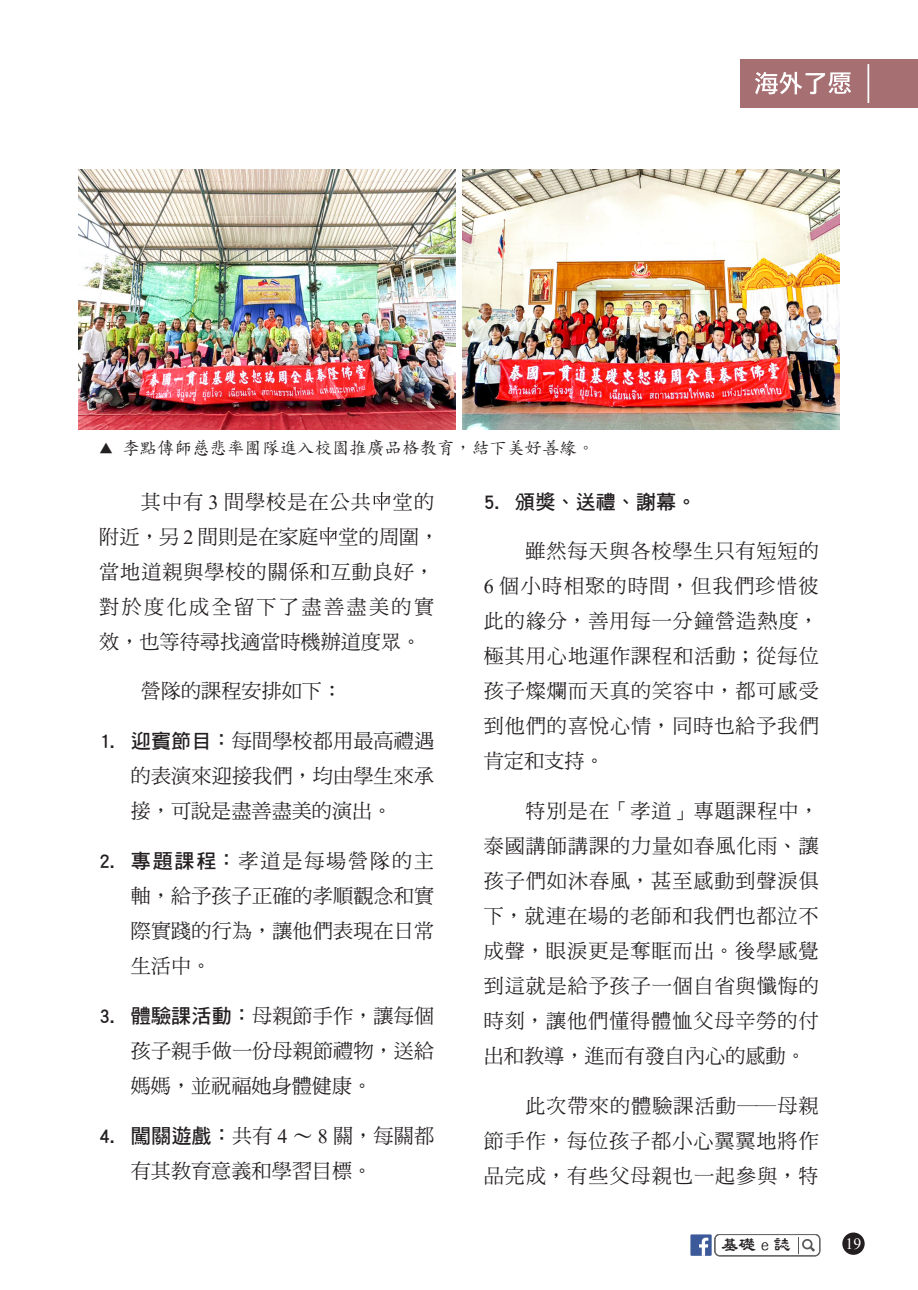
<style>
.page{position:relative;width:918px;height:1290px;background:#fff}
.page>*{position:absolute;margin:0;border:0;box-sizing:border-box;transform-origin:0 0}
._03_內文樣式{font:20.12px/35px "DF Ming Std W5";letter-spacing:.04em;color:#231f20;text-align:justify}
._03_內文樣式-2{font:20.12px/35px "DF Ming Std W5";color:#231f20}
.t1{font:20.12px "DF Hei Std W7";color:#231f20}
.照片說明{font:17.5px "DF Kai Shu Std W5";color:#231f20}
.t2{font:700 17.5px "AR Li Shu B5";color:#231f20}
.t3{font:15.75px "Times New Roman";color:#fff}
.s1{font-size:14px}
.s2{font-family:"Times New Roman"}
.s3{font-family:"DF Hei Std W7"}
</style>
<div class="page">
<div style="left:842px;top:1232px;width:22px;height:23px;background:#231f20;border-radius:50%"></div>
<svg style="left:798px;top:1237px;width:17px;height:16px"></svg>
<div style="left:690px;top:1234px;width:21px;height:22px;background:#3c5a99"></div>
<svg style="left:699px;top:1237px;width:9px;height:19px"></svg>
<div style="left:715px;top:1234px;width:105px;height:22px;border:1px solid #57585a;border-radius:5px"></div>
<div style="left:715px;top:1234px;width:104px;height:21px;border:1px solid #57585a;border-radius:5px"></div>
<div style="left:740px;top:60px;width:178px;height:48px;background:#a66f72"></div>
<hr style="left:867px;top:64px;width:2px;height:39px;background:#fff">
<svg style="left:755px;top:72px;width:96px;height:23px"></svg>
<svg style="left:373px;top:492px;width:17px;height:18px"></svg>
<svg style="left:320px;top:527px;width:17px;height:18px"></svg>
<img style="left:78px;top:170px;width:377px;height:259px">
<img style="left:463px;top:170px;width:377px;height:259px">
<p class="照片說明" style="left:99px;top:438px;width:497px"><span class="s1">▲</span> 李點傳師慈悲率團隊進入校園推廣品格教育，結下美好善緣。</p>
<p class="_03_內文樣式" style="left:99px;top:483px;width:341px;text-align:left;text-indent:42px">其中有 <span class="s2">3</span> 間學校是在公共 堂的附近，另 <span class="s2">2</span> 間則是在家庭 堂的周圍，當地道親與學校的關係和互動良好，對於度化成全留下了盡善盡美的實效，也等待尋找適當時機辦道度眾。</p>
<p class="_03_內文樣式-2" style="left:141px;top:673px;width:203px">營隊的課程安排如下：</p>
<p class="_03_內文樣式" style="left:131px;top:723px;width:305px;text-indent:-32px"><span class="s3">1. 迎賓節目：</span>每間學校都用最高禮遇的表演來迎接我們，均由學生來承接，可說是盡善盡美的演出。</p>
<p class="_03_內文樣式" style="left:131px;top:843px;width:305px;text-indent:-32px"><span class="s3">2. 專題課程：</span>孝道是每場營隊的主軸，給予孩子正確的孝順觀念和實際實踐的行為，讓他們表現在日常生活中。</p>
<p class="_03_內文樣式" style="left:131px;top:998px;width:305px;text-indent:-32px"><span class="s3">3. 體驗課活動：</span>母親節手作，讓每個孩子親手做一份母親節禮物，送給媽媽，並祝福她身體健康。</p>
<p class="_03_內文樣式-2" style="left:131px;top:1118px;width:305px;text-indent:-32px"><span class="s3">4. 闖關遊戲：</span>共有 <span class="s2">4</span> ∼ <span class="s2">8</span> 關，每關都有其教育意義和學習目標。</p>
<p class="t1" style="left:484px;top:490px;width:214px">5. 頒獎、送禮、謝幕。</p>
<p class="_03_內文樣式" style="left:484px;top:533px;width:336px;text-indent:42px">雖然每天與各校學生只有短短的<span class="s2">6</span> 個小時相聚的時間，但我們珍惜彼此的緣分，善用每一分鐘營造熱度，極其用心地運作課程和活動；從每位孩子燦爛而天真的笑容中，都可感受到他們的喜悅心情，同時也給予我們肯定和支持。</p>
<p class="_03_內文樣式" style="left:484px;top:793px;width:336px;text-indent:42px">特別是在「孝道」專題課程中，泰國講師講課的力量如春風化雨、讓孩子們如沐春風，甚至感動到聲淚俱下，就連在場的老師和我們也都泣不成聲，眼淚更是奪眶而出。後學感覺到這就是給予孩子一個自省與懺悔的時刻，讓他們懂得體恤父母辛勞的付出和教導，進而有發自內心的感動。</p>
<p class="_03_內文樣式" style="left:484px;top:1088px;width:336px;text-indent:42px">此次帶來的體驗課活動──母親節手作，每位孩子都小心翼翼地將作品完成，有些父母親也一起參與，特</p>
<p class="t2" style="left:721px;top:1236px;width:71px">基礎e誌</p>
<p class="t3" style="left:845px;top:1232px;width:17px">19</p>
</div>
